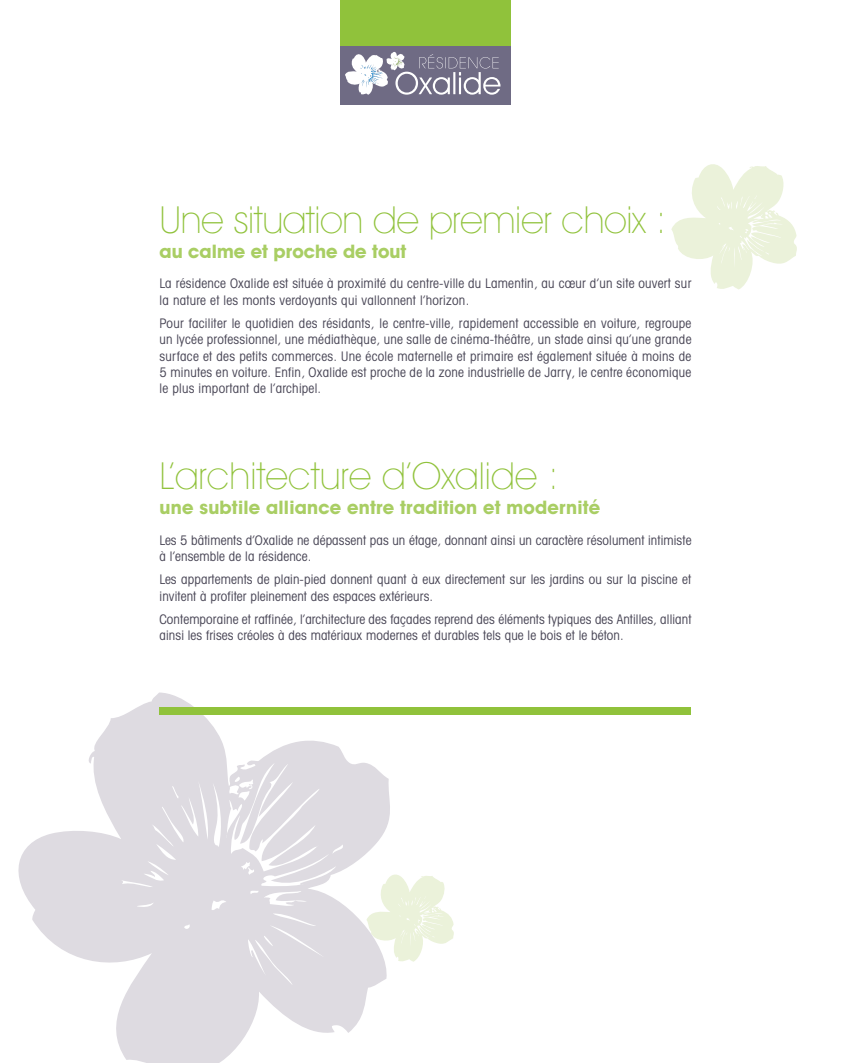
<style>
.page{position:relative;width:851px;height:1063px;background:#fff}
.page>*{position:absolute;margin:0;border:0;box-sizing:border-box;transform-origin:0 0}
.t1{font:200 37.5px "Avant Garde IT Cby BT";letter-spacing:-.01em;color:#90c23b}
.t2{font:700 18.75px "Avant Garde IT Cby BT";letter-spacing:.01em;color:#a9ce64}
.t3{font:condensed 13.12px/16.2px "Avant Garde IT Cby BT";letter-spacing:.01em;color:#494656}
</style>
<div class="page">
<div style="left:340px;top:45px;width:171px;height:59px;background:#6f6b84"></div>
<svg style="left:345px;top:52px;width:155px;height:43px"></svg>
<div style="left:340px;top:0;width:171px;height:45px;background:#90c23b"></div>
<svg style="left:671px;top:164px;width:126px;height:126px"></svg>
<svg style="left:18px;top:693px;width:379px;height:370px;fill:#dedbe1"></svg>
<div style="left:159px;top:707px;width:532px;height:7px;background:#90c23b"></div>
<svg style="left:366px;top:872px;width:88px;height:90px"></svg>
<p class="t1" style="left:159px;top:197px;width:508px">Une situation de premier choix :</p>
<p class="t2" style="left:159px;top:240px;width:248px">au calme et proche de tout</p>
<p class="t3" style="left:159px;top:276px;width:533px">La résidence Oxalide est située à proximité du centre-ville du Lamentin, au cœur d’un site ouvert sur la nature et les monts verdoyants qui vallonnent l’horizon.</p>
<p class="t3" style="left:159px;top:315px;width:533px;text-align:justify">Pour faciliter le quotidien des résidants, le centre-ville, rapidement accessible en voiture, regroupe un lycée professionnel, une médiathèque, une salle de cinéma-théâtre, un stade ainsi qu’une grande surface et des petits commerces. Une école maternelle et primaire est également située à moins de 5 minutes en voiture. Enfin, Oxalide est proche de la zone industrielle de Jarry, le centre économique le plus important de l’archipel.</p>
<p class="t1" style="left:159px;top:453px;width:400px">L’architecture d’Oxalide :</p>
<p class="t2" style="left:159px;top:496px;width:442px">une subtile alliance entre tradition et modernité</p>
<p class="t3" style="left:159px;top:532px;width:533px">Les 5 bâtiments d’Oxalide ne dépassent pas un étage, donnant ainsi un caractère résolument intimiste à l’ensemble de la résidence.</p>
<p class="t3" style="left:159px;top:571px;width:533px">Les appartements de plain-pied donnent quant à eux directement sur les jardins ou sur la piscine et invitent à profiter pleinement des espaces extérieurs.</p>
<p class="t3" style="left:159px;top:611px;width:533px">Contemporaine et raffinée, l’architecture des façades reprend des éléments typiques des Antilles, alliant ainsi les frises créoles à des matériaux modernes et durables tels que le bois et le béton.</p>
</div>
